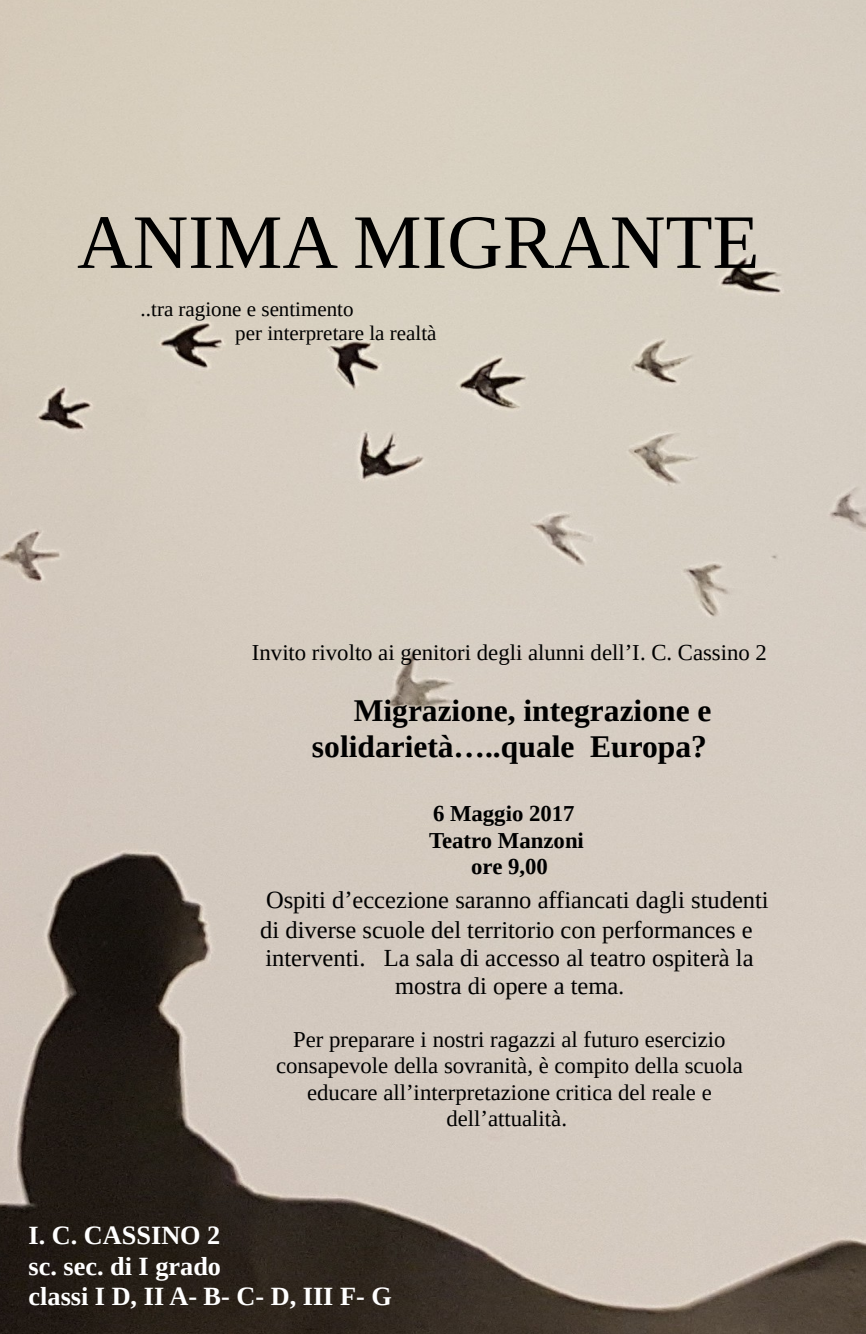
<style>
.page{position:relative;width:866px;height:1334px;background:#fff}
.page>*{position:absolute;margin:0;border:0;box-sizing:border-box;transform-origin:0 0}
.t1{font:77px "Liberation Serif";color:#000}
.t2{font:700 31.5px/36.2px "Liberation Serif";color:#000;text-align:right}
.t3{font:700 26.25px/30.1px "Liberation Serif";color:#fff}
.t4{font:24.5px "Liberation Serif";color:#000}
.t5{font:22.75px/26.1px "Liberation Serif";color:#000;text-align:center}
.t6{font:700 22.75px/26.1px "Liberation Serif";color:#000;text-align:center}
.t7{font:21px/24.2px "Liberation Serif";color:#000}
.s1{font-size:22.75px}
</style>
<div class="page">
<img style="left:0;top:0;width:864px;height:1334px">
<p class="t1" style="left:77px;top:199px;width:683px">ANIMA MIGRANTE</p>
<p class="t7" style="left:235px;top:297px;width:203px;text-indent:-94px">..tra ragione e sentimento<br>per interpretare la realtà</p>
<p class="t5" style="left:252px;top:639px;width:516px">Invito rivolto ai genitori degli alunni dell’I. C. Cassino 2</p>
<p class="t2" style="left:312px;top:692px;width:401px">Migrazione, integrazione e solidarietà…..quale Europa?</p>
<p class="t6" style="left:429px;top:800px;width:156px">6 Maggio 2017<br>Teatro Manzoni ore 9,00</p>
<p class="t4" style="left:266px;top:886px;width:504px">Ospiti d’eccezione saranno affiancati dagli studenti</p>
<p class="t4" style="left:260px;top:916px;width:493px">di diverse scuole del territorio con performances e</p>
<p class="t4" style="left:265px;top:944px;width:489px">interventi. La sala di accesso al teatro ospiterà la</p>
<p class="t4" style="left:395px;top:972px;width:230px">mostra di opere a tema<span class="s1">.</span></p>
<p class="t5" style="left:276px;top:1026px;width:468px">Per preparare i nostri ragazzi al futuro esercizio consapevole della sovranità, è compito della scuola educare all’interpretazione critica del reale e dell’attualità.</p>
<p class="t3" style="left:28px;top:1220px;width:364px">I. C. CASSINO 2<br>sc. sec. di I grado<br>classi I D, II A- B- C- D, III F- G</p>
</div>
